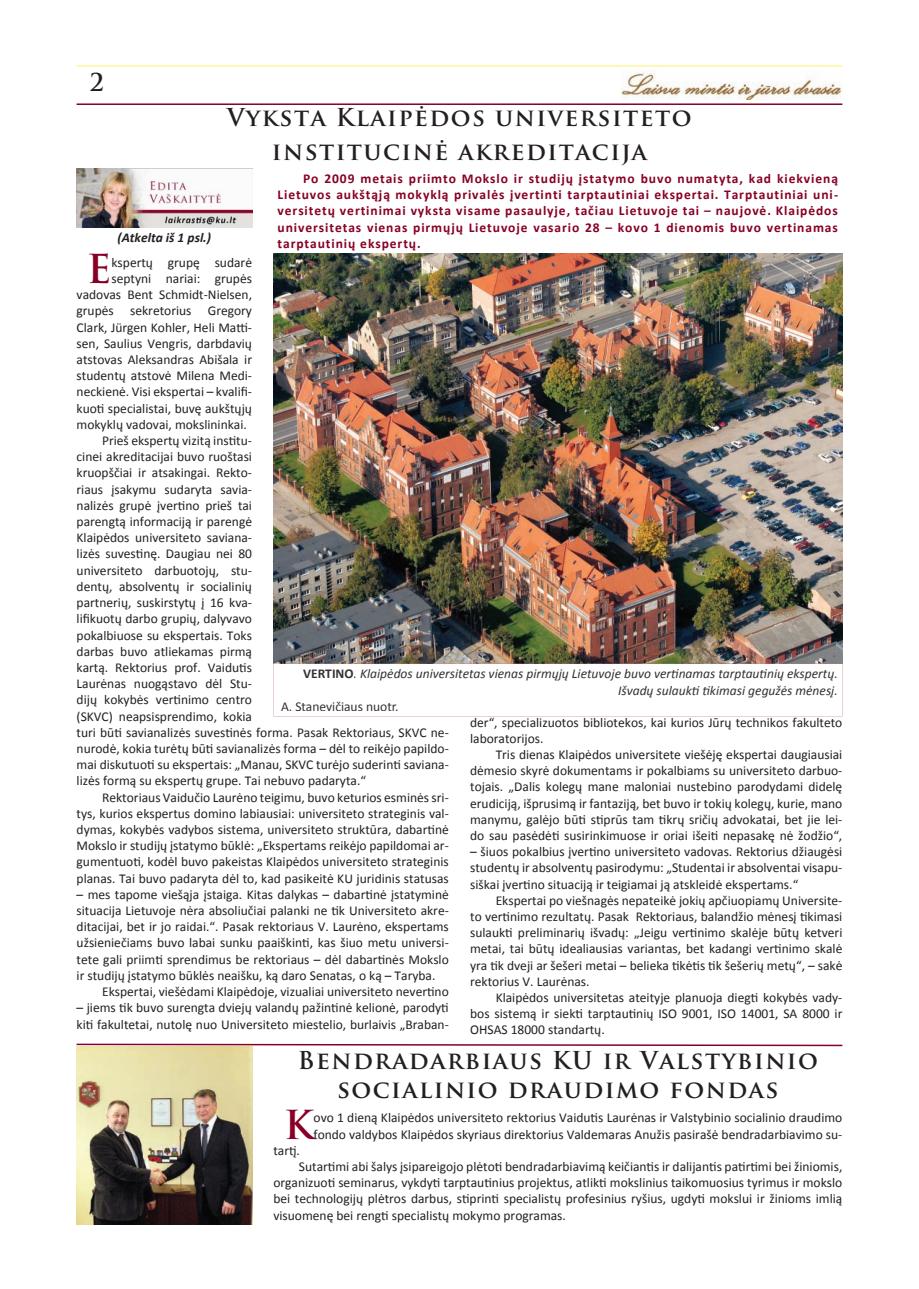
<style>
.page{position:relative;width:919px;height:1289px;background:#fff}
.page>*{position:absolute;margin:0;border:0;box-sizing:border-box;transform-origin:0 0}
.t1{font:700 38.85px "Trajan Pro";color:#870126}
.t2{font:700 24px/33px "Trajan Pro";letter-spacing:.06em;color:#231f20;text-align:center}
.t3{font:13.5px/16.2px "Calibri";color:#231f20;text-align:justify}
.t4{font:700 13.5px/16.2px "Calibri";letter-spacing:.065em;color:#870126;text-align:justify}
.t5{font:italic 13.5px/16.2px "Calibri";color:#333133;text-align:right}
.t6{font:13.5px "Calibri";color:#333133}
.t7{font:italic 700 13.5px "Calibri";color:#231f20}
.s1{font-weight:700;font-style:normal}
</style>
<div class="page">
<hr style="left:77px;top:103px;width:765px;height:2px;background:#870126">
<hr style="left:77px;top:65px;width:765px;height:2px;background:#fff79a">
<img style="left:621px;top:70px;width:221px;height:30px">
<img style="left:273px;top:253px;width:569px;height:410px">
<img style="left:77px;top:168px;width:175px;height:60px">
<svg style="left:76px;top:1043px;width:767px;height:3px"></svg>
<img style="left:77px;top:1046px;width:175px;height:178px">
<svg style="left:273px;top:663px;width:569px;height:53px"></svg>
<h2 class="t2" style="left:89px;top:66px;width:16px">2</h2>
<p class="t7" style="left:117px;top:229px;width:95px">(Atkelta iš 1 psl.)</p>
<h2 class="t2" style="left:227px;top:102px;width:466px">Vyksta Klaipėdos universiteto institucinė akreditacija</h2>
<p class="t4" style="left:277px;top:170px;width:562px;text-indent:26px">Po 2009 metais priimto Mokslo ir studijų įstatymo buvo numatyta, kad kiekvieną Lietuvos aukštąją mokyklą privalės įvertinti tarptautiniai ekspertai. Tarptautiniai uni&shy;versitetų vertinimai vyksta visame pasaulyje, tačiau Lietuvoje tai – naujovė. Klaipėdos universitetas vienas pirmųjų Lietuvoje vasario 28 – kovo 1 dienomis buvo vertinamas tarptautinių ekspertų.</p>
<h1 class="t1" style="left:87px;top:245px;width:26px">E</h1>
<p class="t3" style="left:111px;top:254px;width:142px">kspertų grupę sudarė</p>
<p class="t3" style="left:111px;top:270px;width:142px">septyni nariai: grupės</p>
<p class="t3" style="left:77px;top:286px;width:177px">vadovas Bent Schmidt-Nielsen,</p>
<p class="t3" style="left:77px;top:303px;width:177px">grupės sekretorius Gregory</p>
<p class="t3" style="left:77px;top:319px;width:177px">Clark, Jürgen Kohler, Heli Matti-</p>
<p class="t3" style="left:77px;top:335px;width:177px">sen, Saulius Vengris, darbdavių</p>
<p class="t3" style="left:77px;top:351px;width:177px">atstovas Aleksandras Abišala ir</p>
<p class="t3" style="left:77px;top:367px;width:177px">studentų atstovė Milena Medi-</p>
<p class="t3" style="left:77px;top:384px;width:177px">neckienė. Visi ekspertai – kvalifi-</p>
<p class="t3" style="left:77px;top:400px;width:177px">kuoti specialistai, buvę aukštųjų</p>
<p class="t3" style="left:77px;top:416px;width:172px">mokyklų vadovai, mokslininkai.</p>
<p class="t3" style="left:102px;top:432px;width:151px">Prieš ekspertų vizitą institu-</p>
<p class="t3" style="left:77px;top:448px;width:177px">cinei akreditacijai buvo ruoštasi</p>
<p class="t3" style="left:77px;top:465px;width:177px">kruopščiai ir atsakingai. Rekto-</p>
<p class="t3" style="left:77px;top:481px;width:177px">riaus įsakymu sudaryta savia-</p>
<p class="t3" style="left:77px;top:497px;width:177px">nalizės grupė įvertino prieš tai</p>
<p class="t3" style="left:77px;top:513px;width:177px">parengtą informaciją ir parengė</p>
<p class="t3" style="left:77px;top:529px;width:177px">Klaipėdos universiteto saviana-</p>
<p class="t3" style="left:77px;top:546px;width:177px">lizės suvestinę. Daugiau nei 80</p>
<p class="t3" style="left:77px;top:562px;width:177px">universiteto darbuotojų, stu-</p>
<p class="t3" style="left:77px;top:578px;width:177px">dentų, absolventų ir socialinių</p>
<p class="t3" style="left:77px;top:594px;width:177px">partnerių, suskirstytų į 16 kva-</p>
<p class="t3" style="left:77px;top:610px;width:177px">lifikuotų darbo grupių, dalyvavo</p>
<p class="t3" style="left:77px;top:627px;width:177px">pokalbiuose su ekspertais. Toks</p>
<p class="t3" style="left:77px;top:643px;width:177px">darbas buvo atliekamas pirmą</p>
<p class="t3" style="left:77px;top:659px;width:177px">kartą. Rektorius prof. Vaidutis</p>
<p class="t3" style="left:77px;top:675px;width:177px">Laurėnas nuogąstavo dėl Stu-</p>
<p class="t3" style="left:77px;top:691px;width:177px">dijų kokybės vertinimo centro</p>
<p class="t3" style="left:77px;top:708px;width:177px">(SKVC) neapsisprendimo, kokia</p>
<p class="t3" style="left:77px;top:724px;width:374px">turi būti savianalizės suvestinės forma. Pasak Rektoriaus, SKVC ne-</p>
<p class="t3" style="left:77px;top:740px;width:374px">nurodė, kokia turėtų būti savianalizės forma – dėl to reikėjo papildo-</p>
<p class="t3" style="left:77px;top:756px;width:374px">mai diskutuoti su ekspertais: „Manau, SKVC turėjo suderinti saviana-</p>
<p class="t3" style="left:77px;top:772px;width:291px">lizės formą su ekspertų grupe. Tai nebuvo padaryta.“</p>
<p class="t3" style="left:102px;top:789px;width:348px">Rektoriaus Vaidučio Laurėno teigimu, buvo keturios esminės sri-</p>
<p class="t3" style="left:77px;top:805px;width:374px">tys, kurios ekspertus domino labiausiai: universiteto strateginis val-</p>
<p class="t3" style="left:77px;top:821px;width:374px">dymas, kokybės vadybos sistema, universiteto struktūra, dabartinė</p>
<p class="t3" style="left:77px;top:837px;width:374px">Mokslo ir studijų įstatymo būklė: „Ekspertams reikėjo papildomai ar-</p>
<p class="t3" style="left:77px;top:853px;width:374px">gumentuoti, kodėl buvo pakeistas Klaipėdos universiteto strateginis</p>
<p class="t3" style="left:77px;top:870px;width:374px">planas. Tai buvo padaryta dėl to, kad pasikeitė KU juridinis statusas</p>
<p class="t3" style="left:77px;top:886px;width:374px">– mes tapome viešąja įstaiga. Kitas dalykas – dabartinė įstatyminė</p>
<p class="t3" style="left:77px;top:902px;width:374px">situacija Lietuvoje nėra absoliučiai palanki ne tik Universiteto akre-</p>
<p class="t3" style="left:77px;top:918px;width:374px">ditacijai, bet ir jo raidai.“. Pasak rektoriaus V. Laurėno, ekspertams</p>
<p class="t3" style="left:77px;top:934px;width:374px">užsieniečiams buvo labai sunku paaiškinti, kas šiuo metu universi-</p>
<p class="t3" style="left:77px;top:951px;width:374px">tete gali priimti sprendimus be rektoriaus – dėl dabartinės Mokslo</p>
<p class="t3" style="left:77px;top:967px;width:360px">ir studijų įstatymo būklės neaišku, ką daro Senatas, o ką – Taryba.</p>
<p class="t3" style="left:102px;top:983px;width:348px">Ekspertai, viešėdami Klaipėdoje, vizualiai universiteto nevertino</p>
<p class="t3" style="left:77px;top:999px;width:374px">– jiems tik buvo surengta dviejų valandų pažintinė kelionė, parodyti kiti fakultetai, nutolę nuo Universiteto miestelio, burlaivis „Braban-</p>
<p class="t5" style="left:303px;top:665px;width:536px"><span class="s1">VERTINO</span>. Klaipėdos universitetas vienas pirmųjų Lietuvoje buvo vertinamas tarptautinių ekspertų.<br>Išvadų sulaukti tikimasi gegužės mėnesį.</p>
<p class="t6" style="left:281px;top:697px;width:119px">A. Stanevičiaus nuotr.</p>
<p class="t3" style="left:470px;top:714px;width:374px">der“, specializuotos bibliotekos, kai kurios Jūrų technikos fakulteto laboratorijos.</p>
<p class="t3" style="left:470px;top:746px;width:374px;text-indent:26px">Tris dienas Klaipėdos universitete viešėję ekspertai daugiausiai dėmesio skyrė dokumentams ir pokalbiams su universiteto darbuo&shy;tojais. „Dalis kolegų mane maloniai nustebino parodydami didelę erudiciją, išprusimą ir fantaziją, bet buvo ir tokių kolegų, kurie, mano manymu, galėjo būti stiprūs tam tikrų sričių advokatai, bet jie lei&shy;do sau pasėdėti susirinkimuose ir oriai išeiti nepasakę nė žodžio“,</p>
<p class="t3" style="left:470px;top:843px;width:374px">– šiuos pokalbius įvertino universiteto vadovas. Rektorius džiaugėsi studentų ir absolventų pasirodymu: „Studentai ir absolventai visapu&shy;siškai įvertino situaciją ir teigiamai ją atskleidė ekspertams.“</p>
<p class="t3" style="left:470px;top:892px;width:374px;text-indent:26px">Ekspertai po viešnagės nepateikė jokių apčiuopiamų Universite&shy;to vertinimo rezultatų. Pasak Rektoriaus, balandžio mėnesį tikimasi sulaukti preliminarių išvadų: „Jeigu vertinimo skalėje būtų ketveri metai, tai būtų idealiausias variantas, bet kadangi vertinimo skalė yra tik dveji ar šešeri metai – belieka tikėtis tik šešerių metų“, – sakė rektorius V. Laurėnas.</p>
<p class="t3" style="left:470px;top:989px;width:374px;text-indent:26px">Klaipėdos universitetas ateityje planuoja diegti kokybės vady&shy;bos sistemą ir siekti tarptautinių ISO 9001, ISO 14001, SA 8000 ir OHSAS 18000 standartų.</p>
<h2 class="t2" style="left:298px;top:1045px;width:522px;line-height:28.8px">Bendradarbiaus KU ir Valstybinio socialinio draudimo fondas</h2>
<h1 class="t1" style="left:283px;top:1100px;width:31px">K</h1>
<p class="t3" style="left:313px;top:1109px;width:530px">ovo 1 dieną Klaipėdos universiteto rektorius Vaidutis Laurėnas ir Valstybinio socialinio draudimo fondo valdybos Klaipėdos skyriaus direktorius Valdemaras Anužis pasirašė bendradarbiavimo su-</p>
<p class="t3" style="left:273px;top:1142px;width:28px">tartį.</p>
<p class="t3" style="left:299px;top:1158px;width:545px">Sutartimi abi šalys įsipareigojo plėtoti bendradarbiavimą keičiantis ir dalijantis patirtimi bei žiniomis,</p>
<p class="t3" style="left:273px;top:1174px;width:570px">organizuoti seminarus, vykdyti tarptautinius projektus, atlikti mokslinius taikomuosius tyrimus ir mokslo</p>
<p class="t3" style="left:273px;top:1190px;width:570px">bei technologijų plėtros darbus, stiprinti specialistų profesinius ryšius, ugdyti mokslui ir žinioms imlią</p>
<p class="t3" style="left:273px;top:1206px;width:294px">visuomenę bei rengti specialistų mokymo programas.</p>
</div>
